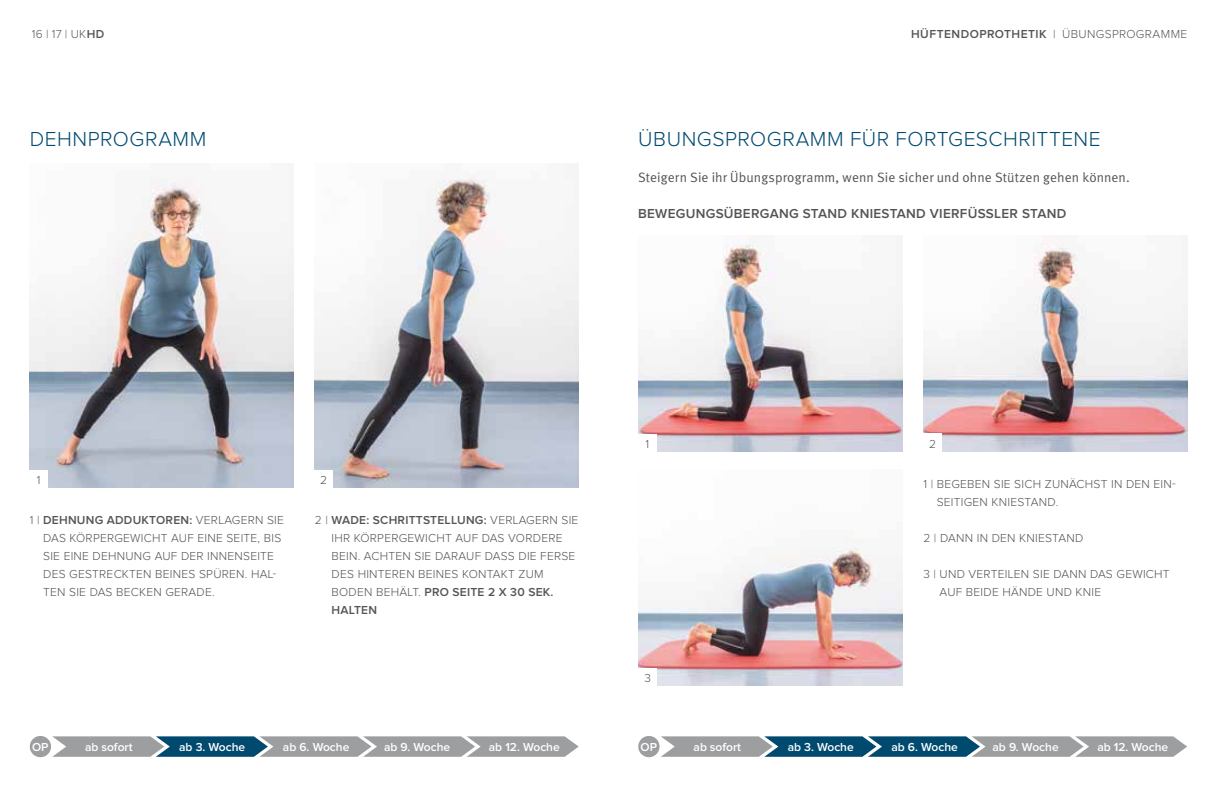
<style>
.page{position:relative;width:1217px;height:787px;background:#fff}
.page>*{position:absolute;margin:0;border:0;box-sizing:border-box;transform-origin:0 0}
.t1{font:300 21px "Proxima Nova";letter-spacing:.025em;color:#004a6f}
.t2{font:13.5px "Meta Normal";letter-spacing:.005em;color:#545455}
.t3{font:600 13.5px "Proxima Nova";letter-spacing:.02em;color:#545455}
.t4{font:300 12px/18px "Proxima Nova";letter-spacing:.02em;color:#545455}
.t5{font:600 12px "Proxima Nova";color:#fff}
.t6{font:600 12px "Proxima Nova";letter-spacing:.04em;color:#545455}
.t7{font:300 12px "Proxima Nova";color:#565657}
.s1{font-weight:600}
.s2{font-weight:300;color:#565657}
</style>
<div class="page">
<img style="left:638px;top:538px;width:263px;height:148px">
<img style="left:923px;top:243px;width:263px;height:209px">
<img style="left:638px;top:236px;width:263px;height:216px">
<img style="left:30px;top:179px;width:263px;height:309px">
<img style="left:315px;top:176px;width:263px;height:312px">
<svg style="left:661px;top:736px;width:525px;height:20px;background:#6b8795"></svg>
<div style="left:638px;top:736px;width:21px;height:21px;background:#9d9ea0;border-radius:50%"></div>
<svg style="left:52px;top:736px;width:526px;height:20px;background:#88969f"></svg>
<div style="left:30px;top:736px;width:21px;height:21px;background:#9d9ea0;border-radius:50%"></div>
<div style="left:30px;top:470px;width:18px;height:18px;background:#fff"></div>
<div style="left:638px;top:434px;width:18px;height:18px;background:#fff"></div>
<div style="left:314px;top:470px;width:19px;height:19px;background:#fff"></div>
<div style="left:923px;top:433px;width:18px;height:19px;background:#fff"></div>
<div style="left:638px;top:668px;width:18px;height:18px;background:#fff"></div>
<p class="t7" style="left:32px;top:28px;width:74px">16 | 17 | UK<span class="s1">HD</span></p>
<h1 class="t1" style="left:30px;top:129px;width:178px">DEHNPROGRAMM</h1>
<p class="t6" style="left:910px;top:27px;width:278px">HÜFTENDOPROTHETIK <span class="s2">| ÜBUNGSPROGRAMME</span></p>
<h1 class="t1" style="left:638px;top:129px;width:464px">ÜBUNGSPROGRAMM FÜR FORTGESCHRITTENE</h1>
<p class="t2" style="left:638px;top:169px;width:493px">Steigern Sie ihr Übungsprogramm, wenn Sie sicher und ohne Stützen gehen können.</p>
<p class="t3" style="left:638px;top:205px;width:429px">BEWEGUNGSÜBERGANG STAND KNIESTAND VIERFÜSSLER STAND</p>
<p class="t4" style="left:37px;top:471px;width:5px">1</p>
<p class="t4" style="left:320px;top:472px;width:8px">2</p>
<p class="t4" style="left:43px;top:511px;width:242px;text-indent:-13px">1 | <span class="s1">DEHNUNG ADDUKTOREN:</span> VERLAGERN SIE DAS KÖRPERGEWICHT AUF EINE SEITE, BIS SIE EINE DEHNUNG AUF DER INNENSEITE DES GESTRECKTEN BEINES SPÜREN. HAL-TEN SIE DAS BECKEN GERADE.</p>
<p class="t4" style="left:331px;top:511px;width:248px;text-indent:-17px">2 | <span class="s1">WADE: SCHRITTSTELLUNG:</span> VERLAGERN SIE<br>IHR KÖRPERGEWICHT AUF DAS VORDERE<br>BEIN. ACHTEN SIE DARAUF DASS DIE FERSE<br>DES HINTEREN BEINES KONTAKT ZUM<br>BODEN BEHÄLT. <span class="s1">PRO SEITE 2 X 30 SEK.<br>HALTEN</span></p>
<p class="t4" style="left:645px;top:435px;width:5px">1</p>
<p class="t4" style="left:644px;top:669px;width:8px">3</p>
<p class="t4" style="left:928px;top:435px;width:8px">2</p>
<p class="t4" style="left:936px;top:475px;width:240px;text-indent:-13px">1 | BEGEBEN SIE SICH ZUNÄCHST IN DEN EIN-<br>SEITIGEN KNIESTAND.</p>
<p class="t4" style="left:923px;top:529px;width:161px">2 | DANN IN DEN KNIESTAND</p>
<p class="t4" style="left:939px;top:565px;width:231px;text-indent:-16px">3 | UND VERTEILEN SIE DANN DAS GEWICHT<br>AUF BEIDE HÄNDE UND KNIE</p>
<p class="t5" style="left:32px;top:740px;width:18px">OP</p>
<p class="t5" style="left:85px;top:739px;width:49px">ab sofort</p>
<p class="t5" style="left:179px;top:739px;width:68px">ab 3. Woche</p>
<p class="t5" style="left:283px;top:739px;width:68px">ab 6. Woche</p>
<p class="t5" style="left:384px;top:739px;width:68px">ab 9. Woche</p>
<p class="t5" style="left:489px;top:739px;width:72px">ab 12. Woche</p>
<p class="t5" style="left:640px;top:740px;width:18px">OP</p>
<p class="t5" style="left:693px;top:739px;width:49px">ab sofort</p>
<p class="t5" style="left:787px;top:739px;width:68px">ab 3. Woche</p>
<p class="t5" style="left:891px;top:739px;width:68px">ab 6. Woche</p>
<p class="t5" style="left:992px;top:739px;width:68px">ab 9. Woche</p>
<p class="t5" style="left:1097px;top:739px;width:72px">ab 12. Woche</p>
</div>
